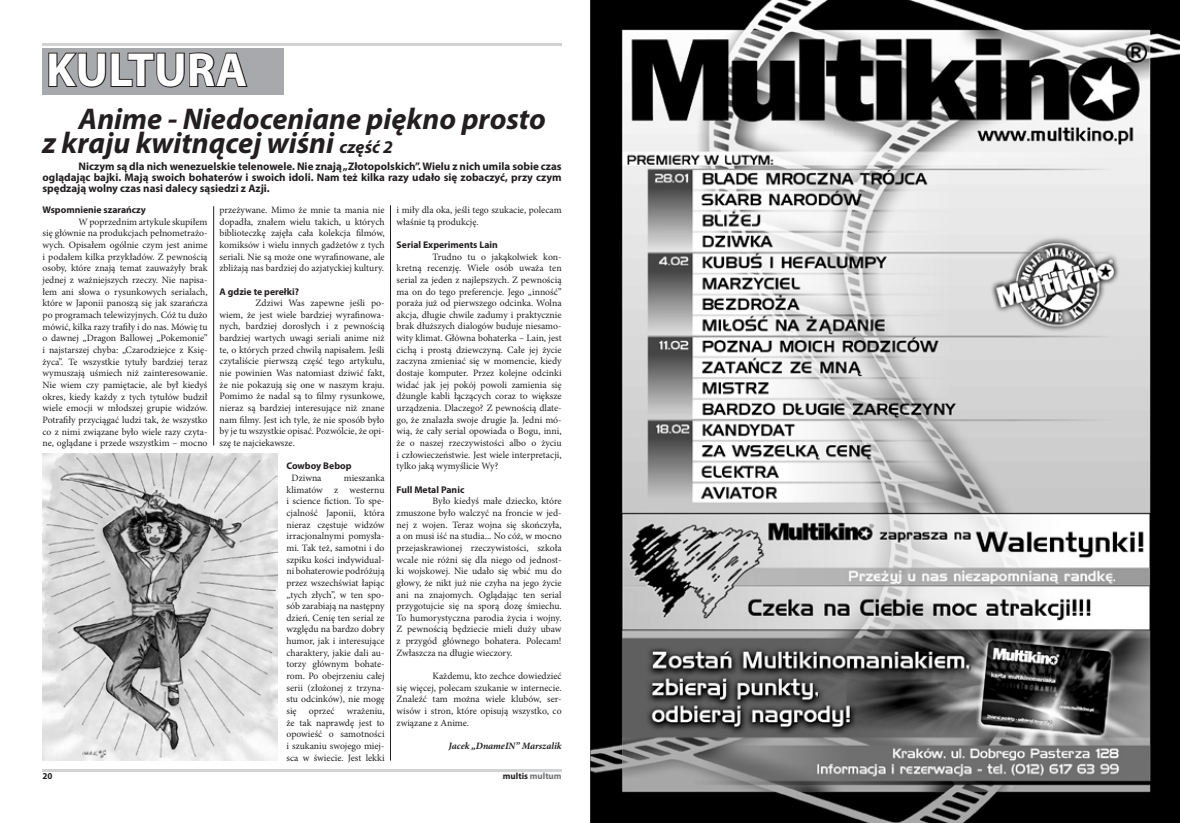
<style>
.page{position:relative;width:1180px;height:823px;background:#fff}
.page>*{position:absolute;margin:0;border:0;box-sizing:border-box;transform-origin:0 0}
.t1{font:700 48px "Myriad Pro";color:#fff}
.Prosty_Tekst{font:italic 700 30px "Myriad Pro";color:#231f20}
.Prosty_Tekst-2{font:700 11px/11px "Myriad Pro";color:#231f20;text-align:justify}
.Prosty_Tekst-3{font:9.7px/11.6px "Minion Pro";color:#231f20;text-align:justify}
.Prosty_Tekst-4{font:700 9.7px "Myriad Pro";color:#231f20}
.Prosty_Tekst-5{font:italic 700 9.7px "Minion Pro";letter-spacing:-.005em;color:#231f20}
.t2{font:700 9px "Myriad Pro";color:#231f20}
.s1{font-size:18px}
.s2{color:#6f7073}
</style>
<div class="page">
<hr style="left:43px;top:43px;width:518px;height:2px;background:#d1d2d4">
<hr style="left:43px;top:768px;width:518px;height:3px;background:#d1d2d4">
<div style="left:43px;top:48px;width:241px;height:46px;background:#a8a9ad"></div>
<svg style="left:48px;top:52px;width:200px;height:36px"></svg>
<img style="left:590px;top:0;width:589px;height:822px">
<img style="left:43px;top:453px;width:235px;height:306px">
<hr style="left:390px;top:205px;width:1px;height:555px;background:#231f20">
<hr style="left:213px;top:206px;width:1px;height:239px;background:#231f20">
<p class="t1" style="left:46px;top:43px;width:203px">KULTURA</p>
<p class="Prosty_Tekst" style="left:79px;top:102px;width:469px">Anime - Niedoceniane piękno prosto</p>
<p class="Prosty_Tekst" style="left:43px;top:126px;width:352px">z kraju kwitnącej wiśni <span class="s1">część 2</span></p>
<p class="Prosty_Tekst-2" style="left:43px;top:161px;width:520px;text-indent:36px">Niczym są dla nich wenezuelskie telenowele. Nie znają „Złotopolskich”. Wielu z nich umila sobie czas oglądając bajki. Mają swoich bohaterów i swoich idoli. Nam też kilka razy udało się zobaczyć, przy czym spędzają wolny czas nasi dalecy sąsiedzi z Azji.</p>
<p class="Prosty_Tekst-4" style="left:43px;top:204px;width:105px">Wspomnienie szarańczy</p>
<p class="Prosty_Tekst-3" style="left:43px;top:216px;width:166px;text-indent:36px">W poprzednim artykule skupiłem się głównie na produkcjach pełnometrażo&shy;wych. Opisałem ogólnie czym jest anime i podałem kilka przykładów. Z pewnością osoby, które znają temat zauważyły brak jednej z ważniejszych rzeczy. Nie napisa&shy;łem ani słowa o rysunkowych serialach, które w Japonii panoszą się jak szarańcza po programach telewizyjnych. Cóż tu dużo mówić, kilka razy trafiły i do nas. Mówię tu o dawnej „Dragon Ballowej „Pokemonie” i najstarszej chyba: „Czarodziejce z Księ&shy;życa”. Te wszystkie tytuły bardziej teraz wymuszają uśmiech niż zainteresowanie.<br>Nie wiem czy pamiętacie, ale był kiedyś okres, kiedy każdy z tych tytułów budził wiele emocji w młodszej grupie widzów.<br>Potrafiły przyciągać ludzi tak, że wszystko co z nimi związane było wiele razy czyta&shy;ne, oglądane i przede wszystkim – mocno</p>
<p class="Prosty_Tekst-3" style="left:219px;top:204px;width:166px">przeżywane. Mimo że mnie ta mania nie dopadła, znałem wielu takich, u których biblioteczkę zajęła cała kolekcja filmów, komiksów i wielu innych gadżetów z tych seriali. Nie są może one wyrafinowane, ale zbliżają nas bardziej do azjatyckiej kultury.</p>
<p class="Prosty_Tekst-4" style="left:219px;top:285px;width:81px">A gdzie te perełki?</p>
<p class="Prosty_Tekst-3" style="left:219px;top:297px;width:166px;text-indent:36px">Zdziwi Was zapewne jeśli po&shy;wiem, że jest wiele bardziej wyrafinowa&shy;nych, bardziej dorosłych i z pewnością bardziej wartych uwagi seriali anime niż te, o których przed chwilą napisałem. Jeśli czytaliście pierwszą część tego artykułu, nie powinien Was natomiast dziwić fakt, że nie pokazują się one w naszym kraju.<br>Pomimo że nadal są to filmy rysunkowe, nieraz są bardziej interesujące niż znane nam filmy. Jest ich tyle, że nie sposób było by je tu wszystkie opisać. Pozwólcie, że opi&shy;szę te najciekawsze.</p>
<p class="Prosty_Tekst-4" style="left:286px;top:460px;width:67px">Cowboy Bebop</p>
<p class="Prosty_Tekst-3" style="left:291px;top:472px;width:31px">Dziwna</p>
<p class="Prosty_Tekst-3" style="left:286px;top:472px;width:100px;text-indent:57px">mieszanka klimatów z westernu i science fiction. To spe&shy;cjalność Japonii, która nieraz częstuje widzów irracjonalnymi pomysła&shy;mi. Tak też, samotni i do szpiku kości indywidual&shy;ni bohaterowie podróżują przez wszechświat łapiąc „tych złych”, w ten spo&shy;sób zarabiają na następny dzień. Cenię ten serial ze względu na bardzo dobry humor, jak i interesujące charaktery, jakie dali au&shy;torzy głównym bohate&shy;rom. Po obejrzeniu całej serii (złożonej z trzyna&shy;stu odcinków), nie mogę się oprzeć wrażeniu, że tak naprawdę jest to opowieść o samotności i szukaniu swojego miej&shy;sca w świecie. Jest lekki</p>
<p class="Prosty_Tekst-3" style="left:396px;top:204px;width:166px">i miły dla oka, jeśli tego szukacie, polecam właśnie tą produkcję.</p>
<p class="Prosty_Tekst-4" style="left:396px;top:239px;width:103px">Serial Experiments Lain</p>
<p class="Prosty_Tekst-3" style="left:396px;top:251px;width:166px;text-indent:36px">Trudno tu o jakąkolwiek kon&shy;kretną recenzję. Wiele osób uważa ten serial za jeden z najlepszych. Z pewnością ma on do tego preferencje. Jego „inność” poraża już od pierwszego odcinka. Wolna akcja, długie chwile zadumy i praktycznie brak dłuższych dialogów buduje niesamo&shy;wity klimat. Główna bohaterka – Lain, jest cichą i prostą dziewczyną. Całe jej życie zaczyna zmieniać się w momencie, kiedy dostaje komputer. Przez kolejne odcinki widać jak jej pokój powoli zamienia się dżungle kabli łączących coraz to większe urządzenia. Dlaczego? Z pewnością dlate&shy;go, że znalazła swoje drugie Ja. Jedni mó&shy;wią, że cały serial opowiada o Bogu, inni, że o naszej rzeczywistości albo o życiu i człowieczeństwie. Jest wiele interpretacji, tylko jaką wymyślicie Wy?</p>
<p class="Prosty_Tekst-4" style="left:396px;top:483px;width:69px">Full Metal Panic</p>
<p class="Prosty_Tekst-3" style="left:396px;top:495px;width:166px;text-indent:36px">Było kiedyś małe dziecko, które zmuszone było walczyć na froncie w jed&shy;nej z wojen. Teraz wojna się skończyła, a on musi iść na studia... No cóż, w mocno przejaskrawionej rzeczywistości, szkoła wcale nie różni się dla niego od jednost&shy;ki wojskowej. Nie udało się wbić mu do głowy, że nikt już nie czyha na jego życie ani na znajomych. Oglądając ten serial przygotujcie się na sporą dozę śmiechu.<br>To humorystyczna parodia życia i wojny.<br>Z pewnością będziecie mieli duży ubaw z przygód głównego bohatera. Polecam!<br>Zwłaszcza na długie wieczory.</p>
<p class="Prosty_Tekst-3" style="left:396px;top:670px;width:166px;text-indent:36px">Każdemu, kto zechce dowiedzieć się więcej, polecam szukanie w internecie.<br>Znaleźć tam można wiele klubów, ser&shy;wisów i stron, które opisują wszystko, co związane z Anime.</p>
<p class="Prosty_Tekst-5" style="left:448px;top:739px;width:114px">Jacek „DnameIN” Marszalik</p>
<p class="t2" style="left:43px;top:770px;width:11px">20</p>
<p class="t2" style="left:503px;top:770px;width:60px">multis <span class="s2">multum</span></p>
</div>
